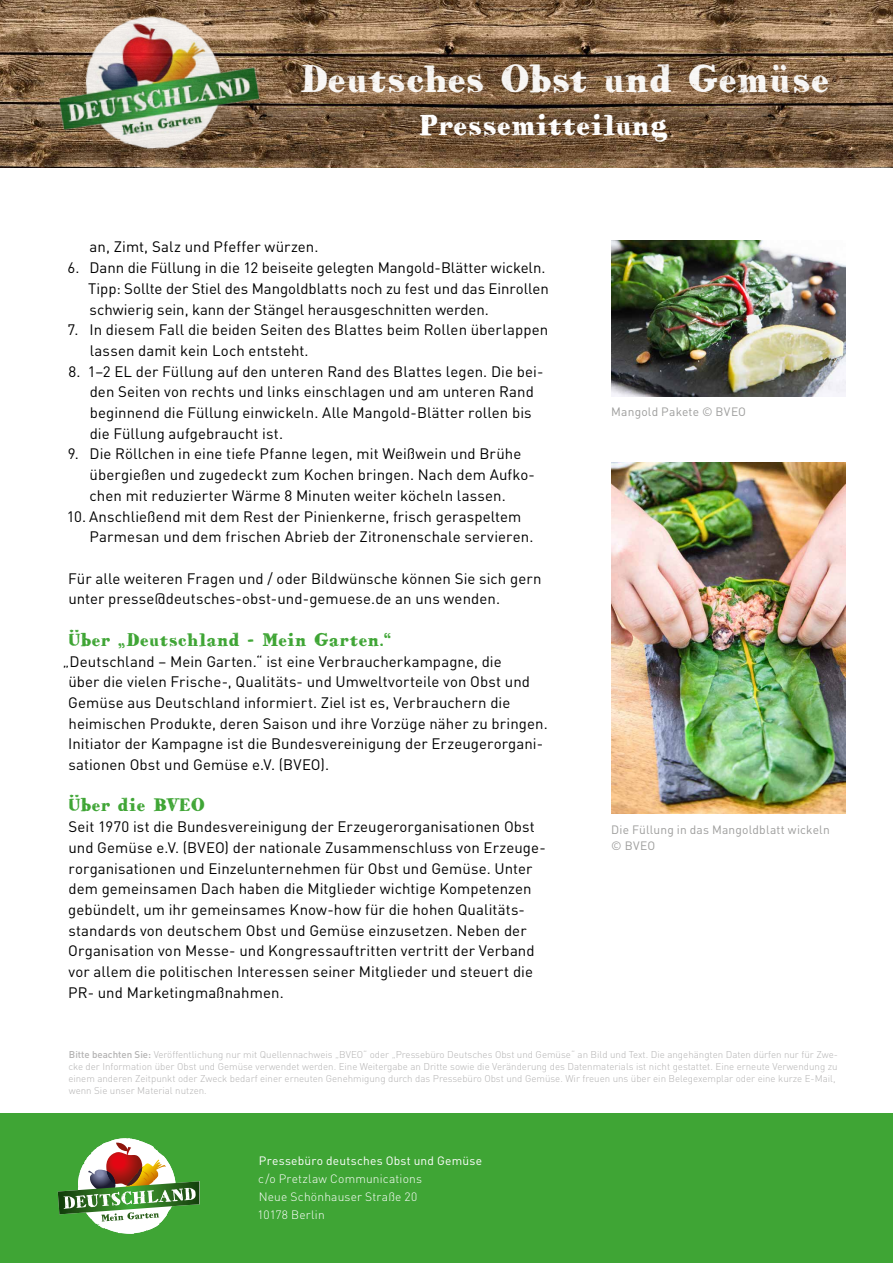
<style>
.page{position:relative;width:893px;height:1263px;background:#fff}
.page>*{position:absolute;margin:0;border:0;box-sizing:border-box;transform-origin:0 0}
.t1{font:500 31.5px "HVD Bodedo";color:#fff}
.t2{font:500 24px "HVD Bodedo";letter-spacing:-.005em;color:#fff}
.t3{font:15px/20.7px "DIN";letter-spacing:.005em;color:#000}
.t4{font:500 15px "HVD Bodedo";letter-spacing:.005em;color:#3fa535}
.t5{font:500 15px "HVD Bodedo";letter-spacing:-.015em;color:#3fa535}
.t6{font:300 12px/18px "DIN";letter-spacing:.015em;color:#fff}
.t7{font:12px/16.5px "DIN";letter-spacing:.015em;color:#9d9d9c}
.t8{font:12px "DIN";letter-spacing:.02em;color:#fff}
.t9{font:300 9.75px/12px "DIN";color:#b3b2b2}
.s1{font-weight:500}
</style>
<div class="page">
<img style="left:1px;top:0;width:517px;height:167px">
<img style="left:518px;top:0;width:374px;height:167px">
<img style="left:47px;top:0;width:223px;height:168px">
<img style="left:611px;top:462px;width:234px;height:352px">
<div style="left:0;top:1114px;width:893px;height:149px;background:#3fa535"></div>
<svg style="left:58px;top:1138px;width:141px;height:96px"></svg>
<img style="left:611px;top:240px;width:234px;height:156px">
<h1 class="t1" style="left:299px;top:55px;width:532px">Deutsches Obst und Gemüse</h1>
<h2 class="t2" style="left:419px;top:107px;width:251px">Pressemitteilung</h2>
<p class="t3" style="left:90px;top:236px;width:231px">an, Zimt, Salz und Pfeffer würzen.</p>
<p class="t3" style="left:88px;top:257px;width:462px;text-indent:-21px">6. Dann die Füllung in die 12 beiseite gelegten Mangold-Blätter wickeln.<br>Tipp: Sollte der Stiel des Mangoldblatts noch zu fest und das Einrollen schwierig sein, kann der Stängel herausgeschnitten werden.</p>
<p class="t3" style="left:90px;top:319px;width:460px;text-indent:-22px">7. In diesem Fall die beiden Seiten des Blattes beim Rollen überlappen lassen damit kein Loch entsteht.</p>
<p class="t3" style="left:90px;top:361px;width:455px;text-indent:-21px">8. 1–2 EL der Füllung auf den unteren Rand des Blattes legen. Die bei&shy;den Seiten von rechts und links einschlagen und am unteren Rand beginnend die Füllung einwickeln. Alle Mangold-Blätter rollen bis die Füllung aufgebraucht ist.</p>
<p class="t3" style="left:90px;top:443px;width:447px;text-indent:-22px">9. Die Röllchen in eine tiefe Pfanne legen, mit Weißwein und Brühe übergießen und zugedeckt zum Kochen bringen. Nach dem Aufko&shy;chen mit reduzierter Wärme 8 Minuten weiter köcheln lassen.</p>
<p class="t3" style="left:90px;top:505px;width:445px;text-indent:-23px">10. Anschließend mit dem Rest der Pinienkerne, frisch geraspeltem<br>Parmesan und dem frischen Abrieb der Zitronenschale servieren.</p>
<p class="t3" style="left:68px;top:568px;width:475px">Für alle weiteren Fragen und / oder Bildwünsche können Sie sich gern unter presse@deutsches-obst-und-gemuese.de an uns wenden.</p>
<p class="t4" style="left:68px;top:628px;width:325px">Über „Deutschland - Mein Garten.“</p>
<p class="t3" style="left:68px;top:650px;width:481px;text-indent:-5px">„Deutschland – Mein Garten.“ ist eine Verbraucherkampagne, die<br>über die vielen Frische-, Qualitäts- und Umweltvorteile von Obst und Gemüse aus Deutschland informiert. Ziel ist es, Verbrauchern die heimischen Produkte, deren Saison und ihre Vorzüge näher zu bringen.<br>Initiator der Kampagne ist die Bundesvereinigung der Erzeugerorgani&shy;sationen Obst und Gemüse e.V. (BVEO).</p>
<p class="t5" style="left:68px;top:794px;width:138px">Über die BVEO</p>
<p class="t3" style="left:68px;top:816px;width:479px">Seit 1970 ist die Bundesvereinigung der Erzeugerorganisationen Obst und Gemüse e.V. (BVEO) der nationale Zusammenschluss von Erzeuge&shy;rorganisationen und Einzelunternehmen für Obst und Gemüse. Unter dem gemeinsamen Dach haben die Mitglieder wichtige Kompetenzen gebündelt, um ihr gemeinsames Know-how für die hohen Qualitäts&shy;standards von deutschem Obst und Gemüse einzusetzen. Neben der Organisation von Messe- und Kongressauftritten vertritt der Verband vor allem die politischen Interessen seiner Mitglieder und steuert die PR- und Marketingmaßnahmen.</p>
<p class="t7" style="left:611px;top:821px;width:220px">Die Füllung in das Mangoldblatt wickeln © BVEO</p>
<p class="t7" style="left:611px;top:403px;width:136px">Mangold Pakete © BVEO</p>
<p class="t9" style="left:68px;top:1048px;width:771px"><span class="s1">Bitte beachten Sie:</span> Veröffentlichung nur mit Quellennachweis „BVEO“ oder „Pressebüro Deutsches Obst und Gemüse“ an Bild und Text. Die angehängten Daten dürfen nur für Zwe&shy;cke der Information über Obst und Gemüse verwendet werden. Eine Weitergabe an Dritte sowie die Veränderung des Datenmaterials ist nicht gestattet. Eine erneute Verwendung zu einem anderen Zeitpunkt oder Zweck bedarf einer erneuten Genehmigung durch das Pressebüro Obst und Gemüse. Wir freuen uns über ein Belegexemplar oder eine kurze E-Mail, wenn Sie unser Material nutzen.</p>
<p class="t8" style="left:259px;top:1153px;width:225px">Pressebüro deutsches Obst und Gemüse</p>
<p class="t6" style="left:257px;top:1169px;width:166px">c/o Pretzlaw Communications<br>Neue Schönhauser Straße 20<br>10178 Berlin</p>
</div>
